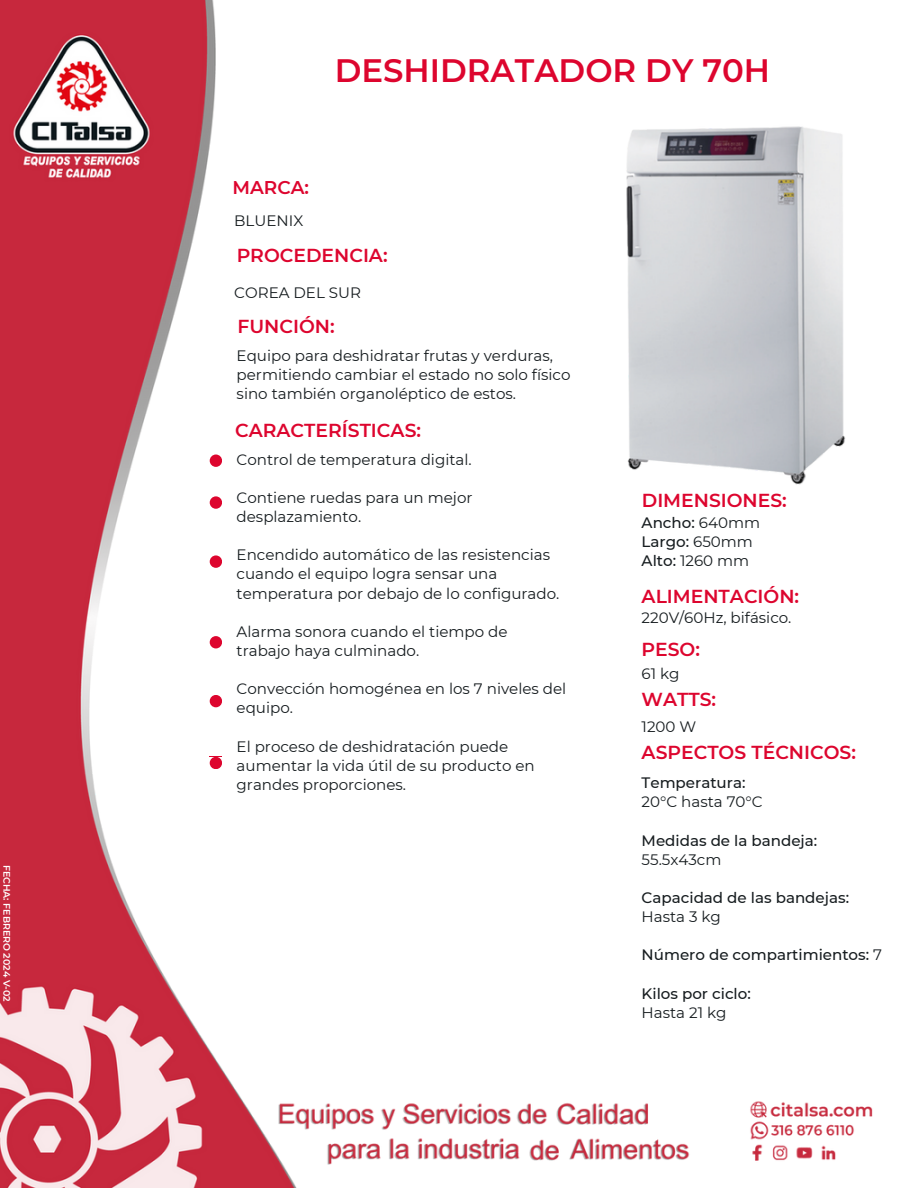
<style>
.page{position:relative;width:918px;height:1188px;background:#fff}
.page>*{position:absolute;margin:0;border:0;box-sizing:border-box;transform-origin:0 0}
.t1{font:600 32.4px "Montserrat";color:#dd052e}
.t2{font:600 18.75px "Montserrat";color:#dd052e}
.t3{font:600 18.45px "Montserrat";color:#dd052e}
.t4{font:15.15px/19.2px "Montserrat";color:#161c1f}
.t5{font:500 15.15px/19.2px "Montserrat";color:#161c1f}
.t6{font:600 9.45px "Montserrat";color:#fff}
.s1{font-weight:400}
.s2{font-weight:500}
</style>
<div class="page">
<img style="left:0;top:0;width:873px;height:1188px">
<div style="left:210px;top:455px;width:12px;height:12px;background:#dd052e"></div>
<div style="left:210px;top:496px;width:12px;height:13px;background:#dd052e"></div>
<div style="left:210px;top:555px;width:12px;height:13px;background:#dd052e"></div>
<div style="left:210px;top:636px;width:12px;height:12px;background:#dd052e"></div>
<div style="left:210px;top:695px;width:12px;height:12px;background:#dd052e"></div>
<img style="left:618px;top:120px;width:234px;height:367px">
<div style="left:210px;top:757px;width:12px;height:12px;background:#dd052e"></div>
<h4 class="t6" style="left:13px;top:865px;width:139px;rotate:90deg">FECHA: FEBRERO 2024 V-02</h4>
<h4 class="t1" style="left:335px;top:51px;width:437px">DESHIDRATADOR DY 70H</h4>
<p class="t3" style="left:232px;top:176px;width:78px">MARCA:</p>
<h1 class="t4" style="left:234px;top:211px;width:71px">BLUENIX</h1>
<p class="t2" style="left:237px;top:244px;width:152px">PROCEDENCIA:</p>
<h2 class="t4" style="left:234px;top:283px;width:128px">COREA DEL SUR</h2>
<p class="t2" style="left:237px;top:315px;width:99px">FUNCIÓN:</p>
<h3 class="t4" style="left:237px;top:346px;width:335px">Equipo para deshidratar frutas y verduras, permitiendo cambiar el estado no solo físico sino también organoléptico de estos.</h3>
<p class="t2" style="left:235px;top:419px;width:187px">CARACTERÍSTICAS:</p>
<h2 class="t4" style="left:237px;top:450px;width:237px">Control de temperatura digital.</h2>
<h3 class="t4" style="left:237px;top:488px;width:237px">Contiene ruedas para un mejor desplazamiento.</h3>
<h2 class="t4" style="left:237px;top:545px;width:324px">Encendido automático de las resistencias cuando el equipo logra sensar una temperatura por debajo de lo configurado.</h2>
<h4 class="t4" style="left:237px;top:622px;width:272px">Alarma sonora cuando el tiempo de trabajo haya culminado.</h4>
<h2 class="t4" style="left:237px;top:679px;width:331px">Convección homogénea en los 7 niveles del equipo.</h2>
<p class="t4" style="left:237px;top:736px;width:300px">El proceso de deshidratación puede aumentar la vida útil de su producto en grandes proporciones.</p>
<p class="t2" style="left:642px;top:489px;width:146px">DIMENSIONES:</p>
<p class="t5" style="left:642px;top:513px;width:120px">Ancho: <span class="s1">640mm<br></span>Largo: <span class="s1">650mm<br></span>Alto: <span class="s1">1260 mm</span></p>
<h2 class="t2" style="left:642px;top:585px;width:159px">ALIMENTACIÓN:</h2>
<h2 class="t4" style="left:642px;top:608px;width:151px">220V/60Hz, bifásico.</h2>
<h2 class="t2" style="left:642px;top:638px;width:60px">PESO:</h2>
<h2 class="t4" style="left:642px;top:664px;width:40px">61 kg</h2>
<h2 class="t2" style="left:642px;top:688px;width:76px">WATTS:</h2>
<h2 class="t4" style="left:642px;top:717px;width:56px">1200 W</h2>
<h2 class="t2" style="left:642px;top:741px;width:216px">ASPECTOS TÉCNICOS:</h2>
<h4 class="t4" style="left:642px;top:773px;width:123px"><span class="s2">Temperatura:<br></span>20°C hasta 70°C</h4>
<h4 class="t5" style="left:642px;top:831px;width:177px">Medidas de la bandeja:<br><span class="s1">55.5x43cm</span></h4>
<h4 class="t5" style="left:642px;top:888px;width:209px">Capacidad de las bandejas:<br><span class="s1">Hasta 3 kg</span></h4>
<h4 class="t5" style="left:642px;top:945px;width:242px">Número de compartimientos: <span class="s1">7</span></h4>
<h4 class="t5" style="left:642px;top:984px;width:111px">Kilos por ciclo:<br><span class="s1">Hasta 21 kg</span></h4>
</div>
